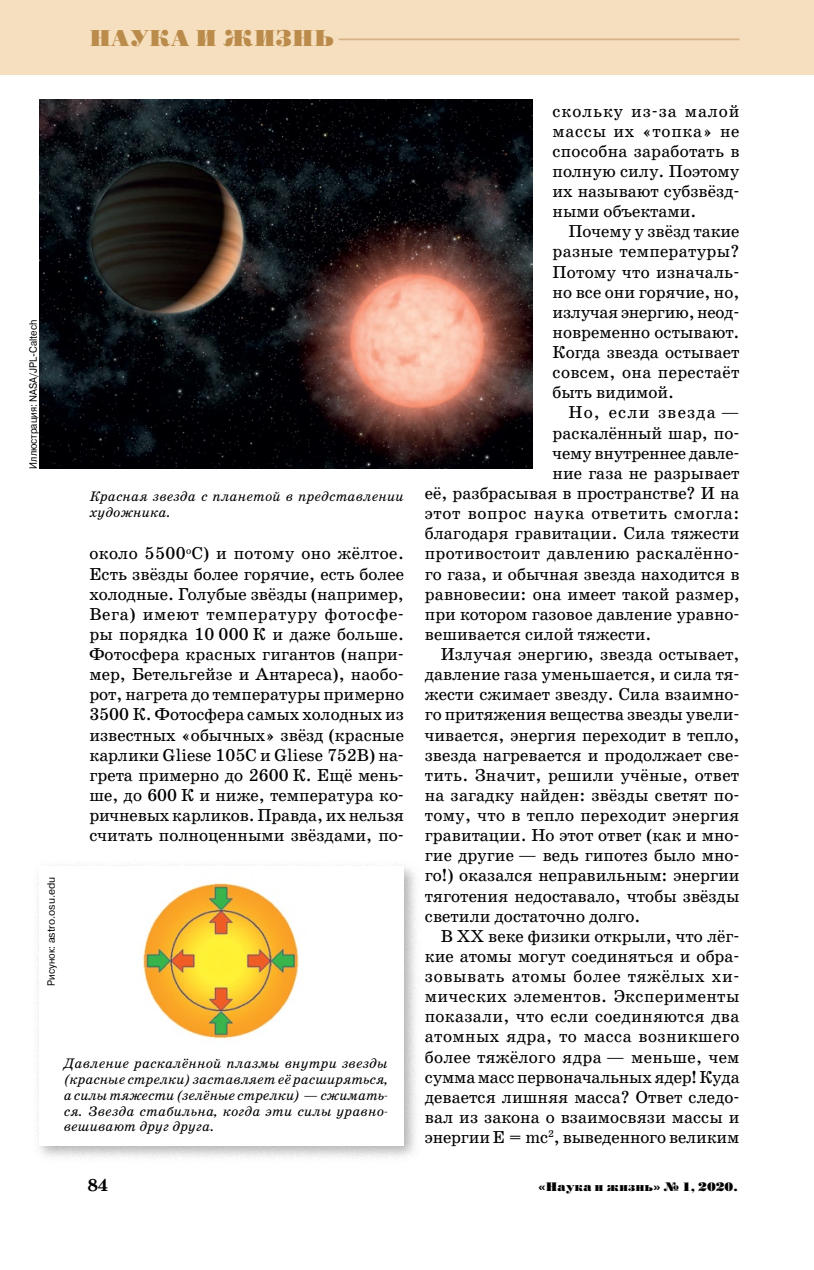
<style>
.page{position:relative;width:814px;height:1270px;background:#fff}
.page>*{position:absolute;margin:0;border:0;box-sizing:border-box;transform-origin:0 0}
.t1{font:22.75px "Standard Poster";color:#ba8b4a}
.t2{font:17.5px/20.1px "School";color:#000;text-align:justify}
.t3{font:17.5px "School";letter-spacing:.02em;color:#000}
.t4{font:17.5px "School";letter-spacing:.025em;color:#000}
.t5{font:17.5px "School";letter-spacing:.035em;color:#000}
.t6{font:17.5px "School";letter-spacing:.055em;color:#000}
.t7{font:17.5px "School";letter-spacing:.04em;color:#000}
.t8{font:17.5px "School";letter-spacing:.07em;color:#000}
.t9{font:700 17.5px "School";color:#000}
.t10{font:italic 14px/15.8px "School";color:#000}
.t11{font:12.25px "Standard Poster";color:#000}
.t12{font:10.5px "Pragmatica";color:#000;scale:.9 1}
</style>
<div class="page">
<div style="left:0;top:0;width:814px;height:75px;background:#f6dfbe"></div>
<hr style="left:338px;top:38px;width:401px;height:2px;background:#d5b385">
<div style="left:33px;top:860px;width:388px;height:302px;background:#000;opacity:.3"></div>
<div style="left:40px;top:867px;width:364px;height:279px;background:#fff"></div>
<img style="left:40px;top:99px;width:492px;height:370px">
<img style="left:142px;top:883px;width:158px;height:156px">
<p class="t1" style="left:89px;top:25px;width:246px">Наука и жизн ь</p>
<p class="t12" style="left:27px;top:469px;width:167px;rotate:-90deg">Иллюстрация: NASA/JPL-Caltech</p>
<p class="t12" style="left:45px;top:986px;width:123px;rotate:-90deg">Рисунок: astro.osu.edu</p>
<p class="t10" style="left:89px;top:489px;width:316px">Красная звезда с планетой в представлении художника.</p>
<p class="t2" style="left:89px;top:544px;width:316px">около 5500<sup>о</sup>С) и потому оно жёлтое.<br>Есть звёзды более горячие, есть более холодные. Голубые звёзды (например, Вега) имеют температуру фотосфе&shy;ры порядка 10 000 К и даже больше.<br>Фотосфера красных гигантов (напри&shy;мер, Бетельгейзе и Антареса), наобо&shy;рот, нагрета до температуры примерно 3500 К. Фотосфера самых холодных из известных «обычных» звёзд (красные карлики Gliese 105C и Gliese 752В) на&shy;грета примерно до 2600 К. Ещё мень&shy;ше, до 600 К и ниже, температура ко&shy;ричневых карликов. Правда, их нельзя считать полноценными звёздами, по-</p>
<p class="t10" style="left:64px;top:1056px;width:326px;text-align:justify">Давление раскалённой плазмы внутри звезды (красные стрелки) заставляет её расширяться, а силы тяжести (зелёные стрелки) — сжимать&shy;ся. Звезда стабильна, когда эти силы уравно&shy;вешивают друг друга.</p>
<p class="t6" style="left:552px;top:100px;width:188px">скольку из-за малой</p>
<p class="t7" style="left:552px;top:120px;width:188px">массы их «топка» не</p>
<p class="t2" style="left:552px;top:141px;width:188px">способна заработать в</p>
<p class="t2" style="left:552px;top:161px;width:188px">полную силу. Поэтому</p>
<p class="t2" style="left:552px;top:181px;width:188px">их называют субзвёзд-</p>
<p class="t2" style="left:552px;top:201px;width:145px">ными объектами.</p>
<p class="t2" style="left:568px;top:222px;width:173px">Почему у звёзд такие</p>
<p class="t2" style="left:552px;top:242px;width:188px">разные температуры?</p>
<p class="t2" style="left:552px;top:262px;width:188px">Потому что изначаль-</p>
<p class="t2" style="left:552px;top:282px;width:188px">но все они горячие, но,</p>
<p class="t2" style="left:552px;top:302px;width:188px">излучая энергию, неод-</p>
<p class="t2" style="left:552px;top:322px;width:188px">новременно остывают.</p>
<p class="t2" style="left:552px;top:342px;width:188px">Когда звезда остывает</p>
<p class="t3" style="left:552px;top:362px;width:188px">совсем, она перестаёт</p>
<p class="t2" style="left:552px;top:383px;width:123px">быть видимой.</p>
<p class="t8" style="left:568px;top:402px;width:173px">Но, если звезда —</p>
<p class="t2" style="left:552px;top:423px;width:188px">раскалённый шар, по-</p>
<p class="t2" style="left:552px;top:443px;width:188px">чему внутреннее давле-</p>
<p class="t2" style="left:552px;top:463px;width:188px">ние газа не разрывает</p>
<p class="t2" style="left:425px;top:483px;width:316px">её, разбрасывая в пространстве? И на</p>
<p class="t5" style="left:425px;top:503px;width:316px">этот вопрос наука ответить смогла:</p>
<p class="t2" style="left:425px;top:523px;width:316px">благодаря гравитации. Сила тяжести</p>
<p class="t3" style="left:425px;top:543px;width:316px">противостоит давлению раскалённо-</p>
<p class="t2" style="left:425px;top:564px;width:316px">го газа, и обычная звезда находится в</p>
<p class="t2" style="left:425px;top:584px;width:316px">равновесии: она имеет такой размер,</p>
<p class="t2" style="left:425px;top:604px;width:316px">при котором газовое давление уравно-</p>
<p class="t2" style="left:425px;top:624px;width:228px">вешивается силой тяжести.</p>
<p class="t2" style="left:441px;top:644px;width:300px">Излучая энергию, звезда остывает,</p>
<p class="t2" style="left:425px;top:664px;width:316px">давление газа уменьшается, и сила тя-</p>
<p class="t2" style="left:425px;top:684px;width:316px">жести сжимает звезду. Сила взаимно-</p>
<p class="t2" style="left:425px;top:705px;width:316px">го притяжения вещества звезды увели-</p>
<p class="t2" style="left:425px;top:725px;width:316px">чивается, энергия переходит в тепло,</p>
<p class="t2" style="left:425px;top:745px;width:316px">звезда нагревается и продолжает све-</p>
<p class="t2" style="left:425px;top:765px;width:316px">тить. Значит, решили учёные, ответ</p>
<p class="t2" style="left:425px;top:785px;width:316px">на загадку найден: звёзды светят по-</p>
<p class="t2" style="left:425px;top:805px;width:316px">тому, что в тепло переходит энергия</p>
<p class="t2" style="left:425px;top:825px;width:316px">гравитации. Но этот ответ (как и мно-</p>
<p class="t2" style="left:425px;top:845px;width:316px">гие другие — ведь гипотез было мно-</p>
<p class="t2" style="left:425px;top:866px;width:316px">го!) оказался неправильным: энергии</p>
<p class="t2" style="left:425px;top:886px;width:316px">тяготения недоставало, чтобы звёзды</p>
<p class="t2" style="left:425px;top:906px;width:217px">светили достаточно долго.</p>
<p class="t2" style="left:441px;top:926px;width:300px">В ХХ веке физики открыли, что лёг-</p>
<p class="t2" style="left:425px;top:946px;width:316px">кие атомы могут соединяться и обра-</p>
<p class="t5" style="left:425px;top:966px;width:316px">зовывать атомы более тяжёлых хи-</p>
<p class="t4" style="left:425px;top:986px;width:316px">мических элементов. Эксперименты</p>
<p class="t2" style="left:425px;top:1006px;width:316px">показали, что если соединяются два</p>
<p class="t4" style="left:425px;top:1026px;width:316px">атомных ядра, то масса возникшего</p>
<p class="t3" style="left:425px;top:1046px;width:316px">более тяжёлого ядра — меньше, чем</p>
<p class="t2" style="left:425px;top:1067px;width:316px">сумма масс первоначальных ядер! Куда</p>
<p class="t2" style="left:425px;top:1087px;width:316px">девается лишняя масса? Ответ следо-</p>
<p class="t2" style="left:425px;top:1107px;width:316px">вал из закона о взаимосвязи массы и</p>
<p class="t2" style="left:425px;top:1127px;width:316px">энергии Е = mc<sup>2</sup>, выведенного великим</p>
<p class="t9" style="left:88px;top:1174px;width:22px">84</p>
<p class="t11" style="left:538px;top:1179px;width:201px">«Наука и жизнь» № 1, 2020.</p>
</div>
